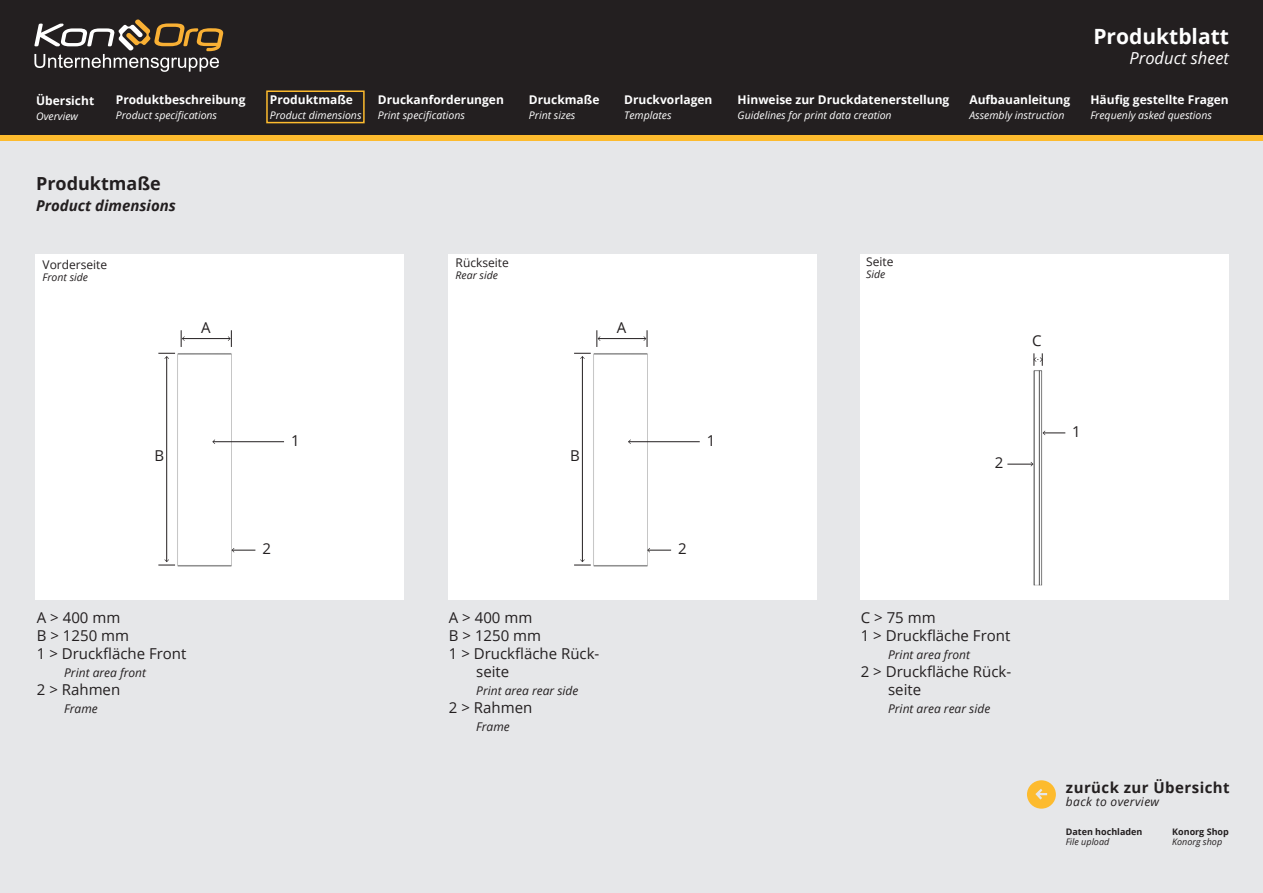
<style>
.page{position:relative;width:1263px;height:893px;background:#e6e7e9}
.page>*{position:absolute;margin:0;border:0;box-sizing:border-box;transform-origin:0 0}
.t1{font:700 21px "Open Sans";color:#fff}
.t2{font:700 18px "Open Sans";color:#231f20}
.t3{font:italic 16.5px "Open Sans";color:#fff}
.t4{font:15px "Open Sans";color:#231f20}
.t5{font:700 15px "Open Sans";letter-spacing:.03em;color:#231f20}
.t6{font:italic 700 15px "Open Sans";color:#231f20}
.t7{font:700 12px "Open Sans";color:#fff}
.t8{font:italic 12px "Open Sans";color:#231f20}
.t9{font:12px "Open Sans";color:#231f20}
.t10{font:italic 12px "Open Sans";letter-spacing:.03em;color:#231f20}
.t11{font:italic 10.5px "Open Sans";color:#fff}
.t12{font:italic 10.5px "Open Sans";color:#231f20}
.t13{font:700 9px "Open Sans";color:#231f20}
.t14{font:italic 9px "Open Sans";color:#231f20}
</style>
<div class="page">
<div style="left:0;top:0;width:1263px;height:140px;background:#231f20"></div>
<div style="left:0;top:135px;width:1263px;height:6px;background:#fdbb2e"></div>
<svg style="left:1027px;top:780px;width:29px;height:29px"></svg>
<svg style="left:34px;top:19px;width:190px;height:53px"></svg>
<div style="left:266px;top:90px;width:99px;height:33px;border:2px solid #fdbb2e"></div>
<div style="left:36px;top:254px;width:368px;height:346px;background:#fff"></div>
<div style="left:448px;top:254px;width:368px;height:346px;background:#fff"></div>
<div style="left:861px;top:254px;width:368px;height:346px;background:#fff"></div>
<img style="left:1030px;top:370px;width:16px;height:215px">
<svg style="left:1007px;top:462px;width:26px;height:4px"></svg>
<svg style="left:1042px;top:431px;width:23px;height:4px"></svg>
<svg style="left:1033px;top:353px;width:10px;height:13px"></svg>
<img style="left:174px;top:344px;width:66px;height:223px">
<img style="left:590px;top:344px;width:66px;height:223px">
<hr style="left:166px;top:357px;width:1px;height:205px;background:#231f20">
<svg style="left:158px;top:559px;width:17px;height:7px"></svg>
<svg style="left:158px;top:353px;width:17px;height:6px"></svg>
<hr style="left:582px;top:357px;width:1px;height:205px;background:#231f20">
<svg style="left:574px;top:559px;width:17px;height:7px"></svg>
<svg style="left:574px;top:353px;width:17px;height:6px"></svg>
<hr style="left:213px;top:441px;width:71px;height:1px;background:#231f20">
<svg style="left:212px;top:439px;width:3px;height:5px"></svg>
<hr style="left:629px;top:441px;width:71px;height:1px;background:#231f20">
<svg style="left:628px;top:439px;width:3px;height:5px"></svg>
<hr style="left:182px;top:338px;width:48px;height:1px;background:#231f20">
<svg style="left:181px;top:330px;width:4px;height:17px"></svg>
<svg style="left:228px;top:330px;width:4px;height:17px"></svg>
<hr style="left:598px;top:338px;width:48px;height:1px;background:#231f20">
<svg style="left:597px;top:330px;width:3px;height:17px"></svg>
<svg style="left:643px;top:330px;width:5px;height:17px"></svg>
<svg style="left:232px;top:548px;width:23px;height:4px"></svg>
<svg style="left:647px;top:548px;width:24px;height:4px"></svg>
<h1 class="t1" style="left:1093px;top:22px;width:137px">Produktblatt</h1>
<h3 class="t3" style="left:1129px;top:47px;width:101px">Product sheet</h3>
<p class="t7" style="left:36px;top:92px;width:60px">Übersicht</p>
<p class="t11" style="left:36px;top:109px;width:43px">Overview</p>
<p class="t7" style="left:116px;top:91px;width:131px">Produktbeschreibung</p>
<p class="t11" style="left:116px;top:108px;width:103px">Product specifications</p>
<p class="t7" style="left:270px;top:91px;width:85px">Produktmaße</p>
<p class="t11" style="left:270px;top:108px;width:93px">Product dimensions</p>
<p class="t7" style="left:378px;top:91px;width:128px">Druckanforderungen</p>
<p class="t11" style="left:378px;top:108px;width:89px">Print specifications</p>
<p class="t7" style="left:529px;top:91px;width:72px">Druckmaße</p>
<p class="t11" style="left:529px;top:108px;width:48px">Print sizes</p>
<p class="t7" style="left:624px;top:91px;width:90px">Druckvorlagen</p>
<p class="t11" style="left:624px;top:108px;width:49px">Templates</p>
<p class="t7" style="left:738px;top:91px;width:213px">Hinweise zur Druckdatenerstellung</p>
<p class="t11" style="left:738px;top:108px;width:156px">Guidelines for print data creation</p>
<p class="t7" style="left:969px;top:91px;width:102px">Aufbauanleitung</p>
<p class="t11" style="left:969px;top:108px;width:97px">Assembly instruction</p>
<p class="t7" style="left:1090px;top:91px;width:140px">Häufig gestellte Fragen</p>
<p class="t11" style="left:1090px;top:108px;width:123px">Frequenly asked questions</p>
<p class="t2" style="left:36px;top:171px;width:126px">Produktmaße</p>
<p class="t6" style="left:36px;top:195px;width:141px">Product dimensions</p>
<p class="t9" style="left:43px;top:256px;width:66px">Vorderseite</p>
<p class="t12" style="left:43px;top:270px;width:47px">Front side</p>
<p class="t9" style="left:456px;top:255px;width:55px">Rückseite</p>
<p class="t12" style="left:456px;top:268px;width:44px">Rear side</p>
<p class="t9" style="left:866px;top:254px;width:29px">Seite</p>
<p class="t12" style="left:866px;top:267px;width:21px">Side</p>
<p class="t4" style="left:201px;top:317px;width:11px">A</p>
<p class="t4" style="left:617px;top:317px;width:11px">A</p>
<p class="t4" style="left:1032px;top:331px;width:11px">C</p>
<p class="t4" style="left:291px;top:430px;width:10px">1</p>
<p class="t4" style="left:707px;top:430px;width:10px">1</p>
<p class="t4" style="left:154px;top:445px;width:11px">B</p>
<p class="t4" style="left:570px;top:445px;width:11px">B</p>
<p class="t4" style="left:37px;top:607px;width:85px">A &gt; 400 mm</p>
<p class="t4" style="left:37px;top:625px;width:94px">B &gt; 1250 mm</p>
<p class="t4" style="left:37px;top:643px;width:151px">1 &gt; Druckfläche Front</p>
<p class="t8" style="left:64px;top:664px;width:83px">Print area front</p>
<p class="t4" style="left:37px;top:679px;width:85px">2 &gt; Rahmen</p>
<p class="t8" style="left:64px;top:700px;width:35px">Frame</p>
<p class="t4" style="left:262px;top:539px;width:10px">2</p>
<p class="t4" style="left:678px;top:539px;width:10px">2</p>
<p class="t4" style="left:449px;top:607px;width:85px">A &gt; 400 mm</p>
<p class="t4" style="left:449px;top:625px;width:94px">B &gt; 1250 mm</p>
<p class="t4" style="left:449px;top:643px;width:152px">1 &gt; Druckfläche Rück-</p>
<p class="t4" style="left:476px;top:661px;width:35px">seite</p>
<p class="t8" style="left:476px;top:682px;width:104px">Print area rear side</p>
<p class="t4" style="left:449px;top:697px;width:85px">2 &gt; Rahmen</p>
<p class="t8" style="left:476px;top:718px;width:35px">Frame</p>
<p class="t4" style="left:995px;top:453px;width:10px">2</p>
<p class="t4" style="left:1072px;top:421px;width:10px">1</p>
<p class="t4" style="left:861px;top:607px;width:76px">C &gt; 75 mm</p>
<p class="t4" style="left:861px;top:625px;width:151px">1 &gt; Druckfläche Front</p>
<p class="t8" style="left:888px;top:646px;width:83px">Print area front</p>
<p class="t4" style="left:861px;top:661px;width:152px">2 &gt; Druckfläche Rück-</p>
<p class="t4" style="left:888px;top:679px;width:35px">seite</p>
<p class="t8" style="left:888px;top:700px;width:104px">Print area rear side</p>
<h3 class="t5" style="left:1066px;top:777px;width:165px">zurück zur Übersicht</h3>
<p class="t10" style="left:1066px;top:794px;width:95px">back to overview</p>
<p class="t13" style="left:1172px;top:825px;width:58px">Konorg Shop</p>
<p class="t14" style="left:1172px;top:836px;width:52px">Konorg shop</p>
<p class="t13" style="left:1066px;top:825px;width:78px">Daten hochladen</p>
<p class="t14" style="left:1066px;top:836px;width:45px">File upload</p>
</div>
